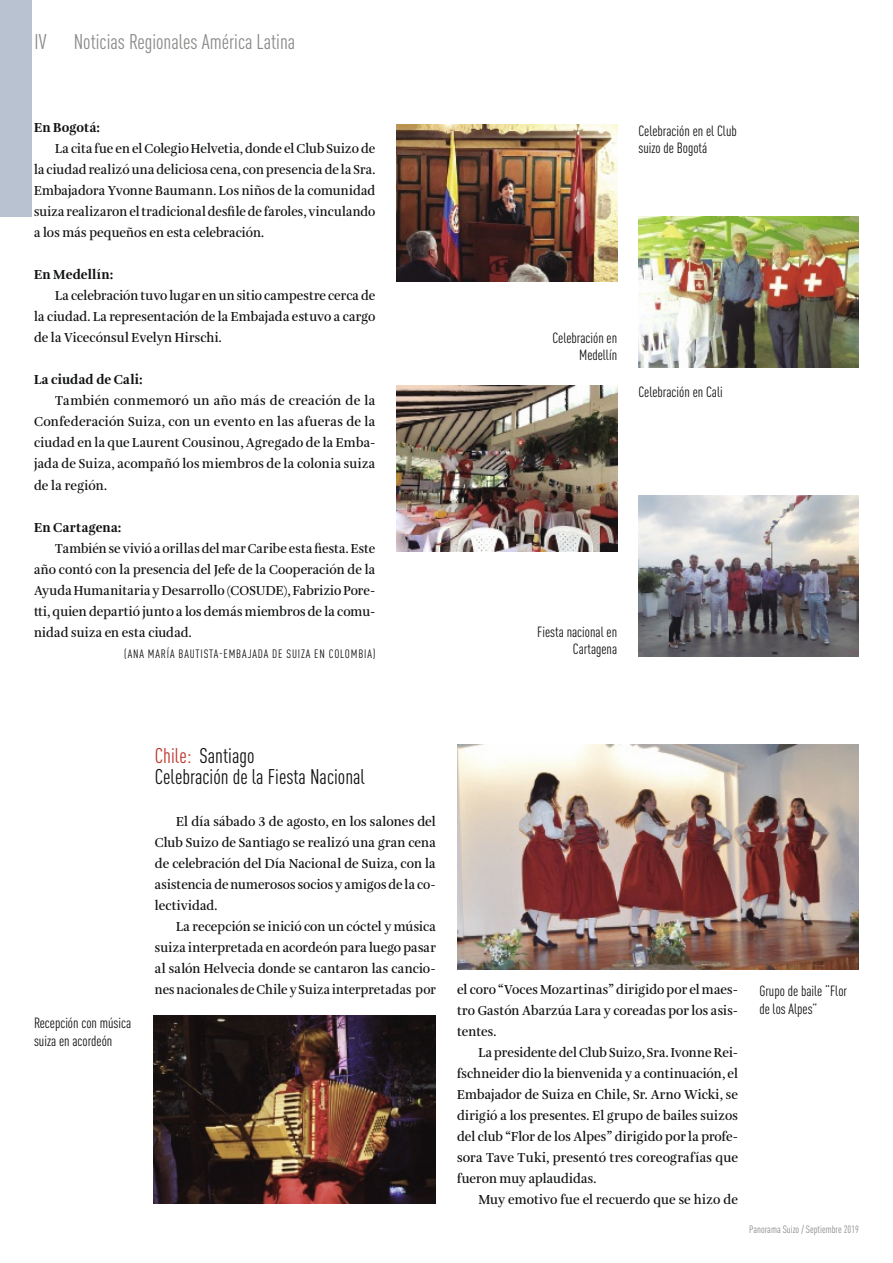
<style>
.page{position:relative;width:893px;height:1263px;background:#fff}
.page>*{position:absolute;margin:0;border:0;box-sizing:border-box;transform-origin:0 0}
.t1{font:condensed 21px/21px "DINOT";color:#111212}
.t2{font:condensed 21px "DINOT";color:#8a8a89}
.t3{font:condensed 14.7px/17.5px "DINOT";color:#111212}
.t4{font:600 13.5px/21px "Amalia Pro";letter-spacing:.01em;color:#111212;text-align:justify;scale:.94 1}
.t5{font:600 13.5px/21px "Amalia Pro";letter-spacing:.01em;color:#111212;text-align:justify;scale:.95 1}
.t6{font:600 13.5px/21px "Amalia Pro";letter-spacing:.01em;color:#111212;text-align:justify}
.t7{font:600 13.5px/21px "Amalia Pro";letter-spacing:.01em;color:#111212;text-align:justify;scale:.96 1}
.t8{font:900 13.5px "Amalia Pro";letter-spacing:.015em;color:#111212;scale:.95 1}
.t9{font:condensed 12px "DINOT";letter-spacing:.07em;color:#111212}
.t10{font:condensed 10.5px "DINOT";color:#8a8a89}
.s1{color:#bf372c}
</style>
<div class="page">
<div style="left:0;top:0;width:32px;height:216px;background:#b9c2d0"></div>
<img style="left:397px;top:386px;width:220px;height:165px">
<img style="left:638px;top:495px;width:220px;height:162px">
<img style="left:397px;top:124px;width:220px;height:157px">
<img style="left:638px;top:217px;width:221px;height:151px">
<img style="left:153px;top:1016px;width:283px;height:187px">
<img style="left:457px;top:744px;width:402px;height:225px">
<h1 class="t2" style="left:35px;top:30px;width:13px">IV</h1>
<h1 class="t2" style="left:74px;top:30px;width:223px">Noticias Regionales América Latina</h1>
<p class="t8" style="left:34px;top:120px;width:71px">En Bogotá:</p>
<p class="t4" style="left:34px;top:139px;width:365px;text-indent:21px">La cita fue en el Colegio Helvetia, donde el Club Suizo de la ciudad realizó una deliciosa cena, con presencia de la Sra.<br>Embajadora Yvonne Baumann. Los niños de la comunidad suiza realizaron el tradicional desfile de faroles, vinculando a los más pequeños en esta celebración.</p>
<p class="t8" style="left:34px;top:267px;width:85px">En Medellín:</p>
<p class="t4" style="left:34px;top:286px;width:365px;text-indent:21px">La celebración tuvo lugar en un sitio campestre cerca de la ciudad. La representación de la Embajada estuvo a cargo de la Vicecónsul Evelyn Hirschi.</p>
<p class="t8" style="left:34px;top:372px;width:116px">La ciudad de Cali:</p>
<p class="t6" style="left:34px;top:391px;width:343px;text-indent:21px">También conmemoró un año más de creación de la Confederación Suiza, con un evento en las afueras de la ciudad en la que Laurent Cousinou, Agregado de la Emba&shy;jada de Suiza, acompañó los miembros de la colonia suiza de la región.</p>
<p class="t8" style="left:34px;top:519px;width:93px">En Cartagena:</p>
<p class="t4" style="left:34px;top:538px;width:365px;text-indent:21px">También se vivió a orillas del mar Caribe esta fiesta. Este año contó con la presencia del Jefe de la Cooperación de la Ayuda Humanitaria y Desarrollo (COSUDE), Fabrizio Pore&shy;tti, quien departió junto a los demás miembros de la comu&shy;nidad suiza en esta ciudad.</p>
<p class="t9" style="left:124px;top:646px;width:253px">(ANA MARÍA BAUTISTA-EMBAJADA DE SUIZA EN COLOMBIA)</p>
<p class="t3" style="left:638px;top:122px;width:100px">Celebración en el Club suizo de Bogotá</p>
<p class="t3" style="left:552px;top:329px;width:66px;text-align:right">Celebración en<br>Medellín</p>
<p class="t3" style="left:638px;top:383px;width:86px">Celebración en Cali</p>
<p class="t3" style="left:537px;top:623px;width:81px;text-align:right">Fiesta nacional en<br>Cartagena</p>
<p class="t3" style="left:34px;top:1014px;width:99px">Recepción con música suiza en acordeón</p>
<h1 class="t1" style="left:155px;top:744px;width:212px"><span class="s1">Chile:</span> Santiago<br>Celebración de la Fiesta Nacional</h1>
<p class="t7" style="left:155px;top:811px;width:294px;text-indent:21px">El día sábado 3 de agosto, en los salones del Club Suizo de Santiago se realizó una gran cena de celebración del Día Nacional de Suiza, con la asistencia de numerosos socios y amigos de la co&shy;lectividad.</p>
<p class="t5" style="left:155px;top:916px;width:297px;text-indent:21px">La recepción se inició con un cóctel y música suiza interpretada en acordeón para luego pasar al salón Helvecia donde se cantaron las cancio&shy;nes nacionales de Chile y Suiza interpretadas por</p>
<p class="t5" style="left:457px;top:979px;width:297px">el coro “Voces Mozartinas” dirigido por el maes&shy;tro Gastón Abarzúa Lara y coreadas por los asis&shy;tentes.</p>
<p class="t5" style="left:457px;top:1042px;width:297px;text-indent:21px">La presidente del Club Suizo, Sra. Ivonne Rei&shy;fschneider dio la bienvenida y a continuación, el Embajador de Suiza en Chile, Sr. Arno Wicki, se dirigió a los presentes. El grupo de bailes suizos del club “Flor de los Alpes” dirigido por la profe&shy;sora Tave Tuki, presentó tres coreografías que fueron muy aplaudidas.</p>
<p class="t5" style="left:478px;top:1189px;width:275px">Muy emotivo fue el recuerdo que se hizo de</p>
<p class="t3" style="left:759px;top:982px;width:89px">Grupo de baile “Flor de los Alpes”</p>
<p class="t10" style="left:749px;top:1223px;width:111px">Panorama Suizo / Septiembre 2019</p>
</div>
